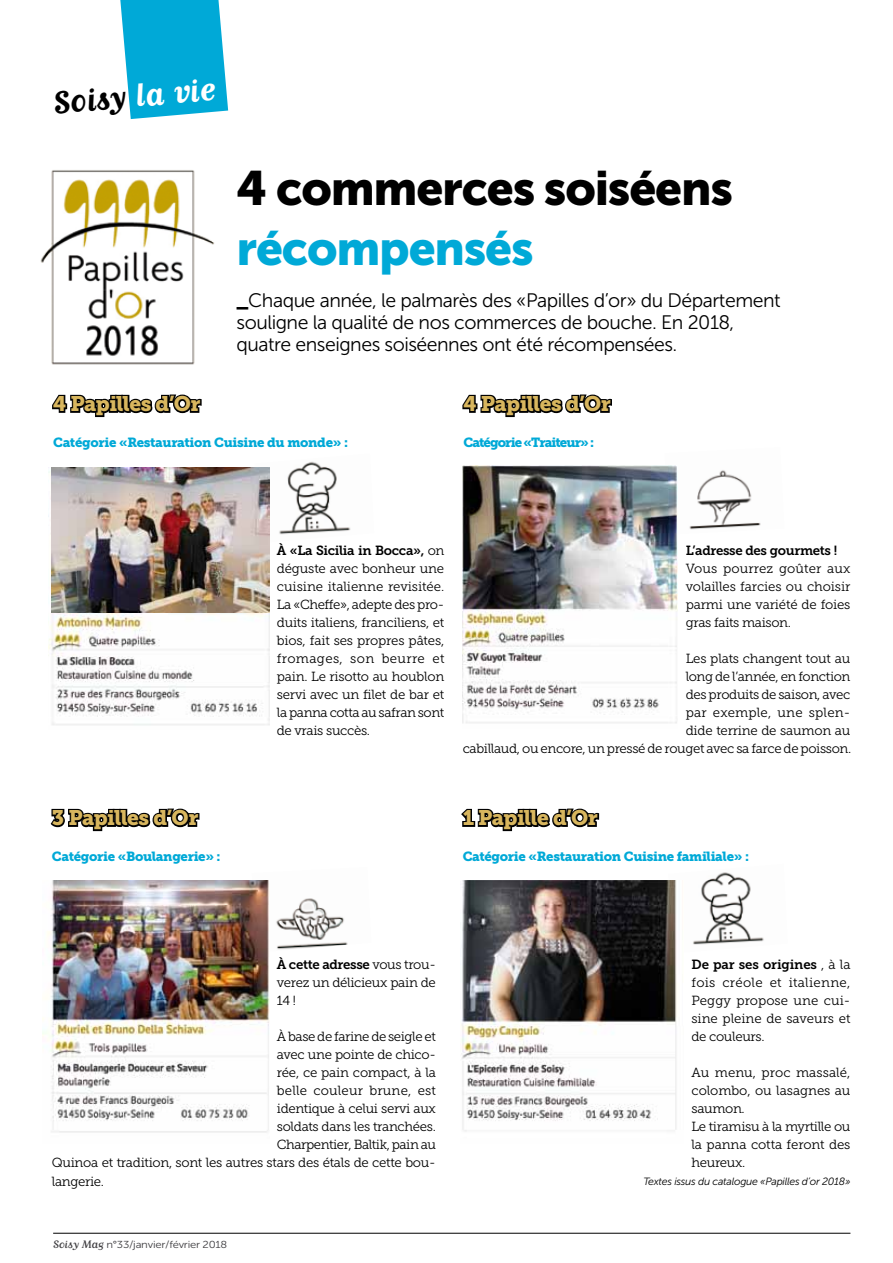
<style>
.page{position:relative;width:893px;height:1263px;background:#fff}
.page>*{position:absolute;margin:0;border:0;box-sizing:border-box;transform-origin:0 0}
.t1{font:48px "Museo Sans 900";letter-spacing:-.025em;color:#000}
.t2{font:48px "Museo Sans 900";letter-spacing:-.025em;color:#00a9d7}
.t3{font:700 37.5px "Matrix Script";color:#000}
.t4{font:21px "Museo Slab 900";letter-spacing:-.03em;color:#d8b65e}
.t5{font:19.5px/21.8px "Museo Sans 300";letter-spacing:-.025em;color:#000}
.t6{font:13.2px/18px "Museo Slab 300";letter-spacing:-.025em;color:#000;text-align:justify}
.t7{font:13.2px "Museo Slab 900";letter-spacing:-.025em;color:#00a9d7}
.t8{font:13.2px "Museo Slab 700";letter-spacing:-.025em;color:#000}
.t9{font:13.2px "Museo Slab 300";letter-spacing:.015em;color:#000}
.t10{font:italic 10.5px "Museo Sans 300";letter-spacing:-.025em;color:#000}
.t11{font:10.2px "Museo Sans 300";letter-spacing:-.02em;color:#3e3d40;scale:1.11 1}
.s1{color:#fff}
.s2{font-family:"Museo Sans 900"}
.s3{font-family:"Museo Slab 300"}
.s4{font-family:"Matrix Script";font-size:12.6px}
</style>
<div class="page">
<img style="left:668px;top:872px;width:96px;height:73px">
<img style="left:665px;top:465px;width:96px;height:65px">
<img style="left:252px;top:880px;width:96px;height:70px">
<img style="left:269px;top:461px;width:82px;height:82px">
<img style="left:40px;top:170px;width:174px;height:195px">
<svg style="left:52px;top:394px;width:150px;height:24px"></svg>
<svg style="left:50px;top:808px;width:150px;height:24px"></svg>
<svg style="left:461px;top:808px;width:139px;height:24px"></svg>
<svg style="left:462px;top:394px;width:150px;height:24px"></svg>
<img style="left:463px;top:466px;width:215px;height:257px">
<img style="left:49px;top:467px;width:220px;height:259px">
<img style="left:461px;top:881px;width:222px;height:251px">
<img style="left:43px;top:881px;width:226px;height:252px">
<hr style="left:53px;top:1233px;width:797px;height:1px;background:#000">
<svg style="left:120px;top:0;width:108px;height:119px;background:#1fb3db"></svg>
<img style="left:52px;top:468px;width:217px;height:144px">
<h2 class="t3" style="left:52px;top:84px;width:166px;rotate:-5deg">Soisy <span class="s1">la vie</span></h2>
<h1 class="t1" style="left:237px;top:161px;width:498px">4 commerces soiséens</h1>
<h1 class="t2" style="left:237px;top:221px;width:299px">récompensés</h1>
<h3 class="t5" style="left:237px;top:290px;width:545px"><span class="s2">_</span>Chaque année, le palmarès des «Papilles d’or» du Département souligne la qualité de nos commerces de bouche. En 2018, quatre enseignes soiséennes ont été récompensées.</h3>
<h3 class="t4" style="left:53px;top:392px;width:149px">4 Papilles d’Or</h3>
<p class="t7" style="left:53px;top:435px;width:296px">Catégorie «Restauration Cuisine du monde» :</p>
<p class="t7" style="left:464px;top:435px;width:132px">Catégorie «Traiteur» :</p>
<h3 class="t4" style="left:463px;top:392px;width:149px">4 Papilles d’Or</h3>
<h3 class="t4" style="left:52px;top:806px;width:148px">3 Papilles d’Or</h3>
<p class="t7" style="left:52px;top:849px;width:170px">Catégorie «Boulangerie» :</p>
<p class="t8" style="left:277px;top:543px;width:169px">À «La Sicilia in Bocca», <span class="s3">on</span></p>
<p class="t6" style="left:277px;top:560px;width:169px">déguste avec bonheur une cuisine italienne revisitée.<br>La «Cheffe», adepte des pro&shy;duits italiens, franciliens, et bios, fait ses propres pâtes, fromages, son beurre et pain. Le risotto au houblon servi avec un filet de bar et la panna cotta au safran sont de vrais succès.</p>
<p class="t8" style="left:686px;top:543px;width:153px">L’adresse des gourmets !</p>
<p class="t6" style="left:686px;top:560px;width:166px">Vous pourrez goûter aux volailles farcies ou choisir parmi une variété de foies gras faits maison.</p>
<p class="t6" style="left:463px;top:650px;width:390px;text-align:right">Les plats changent tout au<br>long de l’année, en fonction<br>des produits de saison, avec<br>par exemple, une splen-<br>dide terrine de saumon au<br>cabillaud, ou encore, un pressé de rouget avec sa farce de poisson.</p>
<h3 class="t4" style="left:463px;top:806px;width:137px">1 Papille d’Or</h3>
<p class="t7" style="left:463px;top:849px;width:288px">Catégorie «Restauration Cuisine familiale» :</p>
<p class="t8" style="left:277px;top:957px;width:161px">À cette adresse <span class="s3">vous trou-</span></p>
<p class="t6" style="left:277px;top:974px;width:161px">verez un délicieux pain de<br>14 !</p>
<p class="t6" style="left:277px;top:1028px;width:160px">À base de farine de seigle et</p>
<p class="t6" style="left:277px;top:1046px;width:161px">avec une pointe de chico-</p>
<p class="t6" style="left:277px;top:1064px;width:161px">rée, ce pain compact, à la</p>
<p class="t9" style="left:277px;top:1084px;width:161px">belle couleur brune, est</p>
<p class="t6" style="left:277px;top:1100px;width:161px">identique à celui servi aux</p>
<p class="t6" style="left:277px;top:1118px;width:161px">soldats dans les tranchées.</p>
<p class="t6" style="left:277px;top:1136px;width:161px">Charpentier, Baltik, pain au</p>
<p class="t6" style="left:52px;top:1154px;width:385px">Quinoa et tradition, sont les autres stars des étals de cette bou-</p>
<p class="t6" style="left:52px;top:1172px;width:54px">langerie.</p>
<p class="t10" style="left:643px;top:1176px;width:209px">Textes issus du catalogue «Papilles d’or 2018»</p>
<p class="t8" style="left:691px;top:957px;width:161px">De par ses origines <span class="s3">, à la</span></p>
<p class="t6" style="left:691px;top:974px;width:161px">fois créole et italienne, Peggy propose une cui&shy;sine pleine de saveurs et de couleurs.</p>
<p class="t6" style="left:691px;top:1064px;width:161px;text-align:left">Au menu, proc massalé, colombo, ou lasagnes au saumon.<br>Le tiramisu à la myrtille ou la panna cotta feront des heureux.</p>
<p class="t11" style="left:53px;top:1239px;width:158px"><span class="s4">Soisy Mag</span> n°33/janvier/février 2018</p>
</div>
